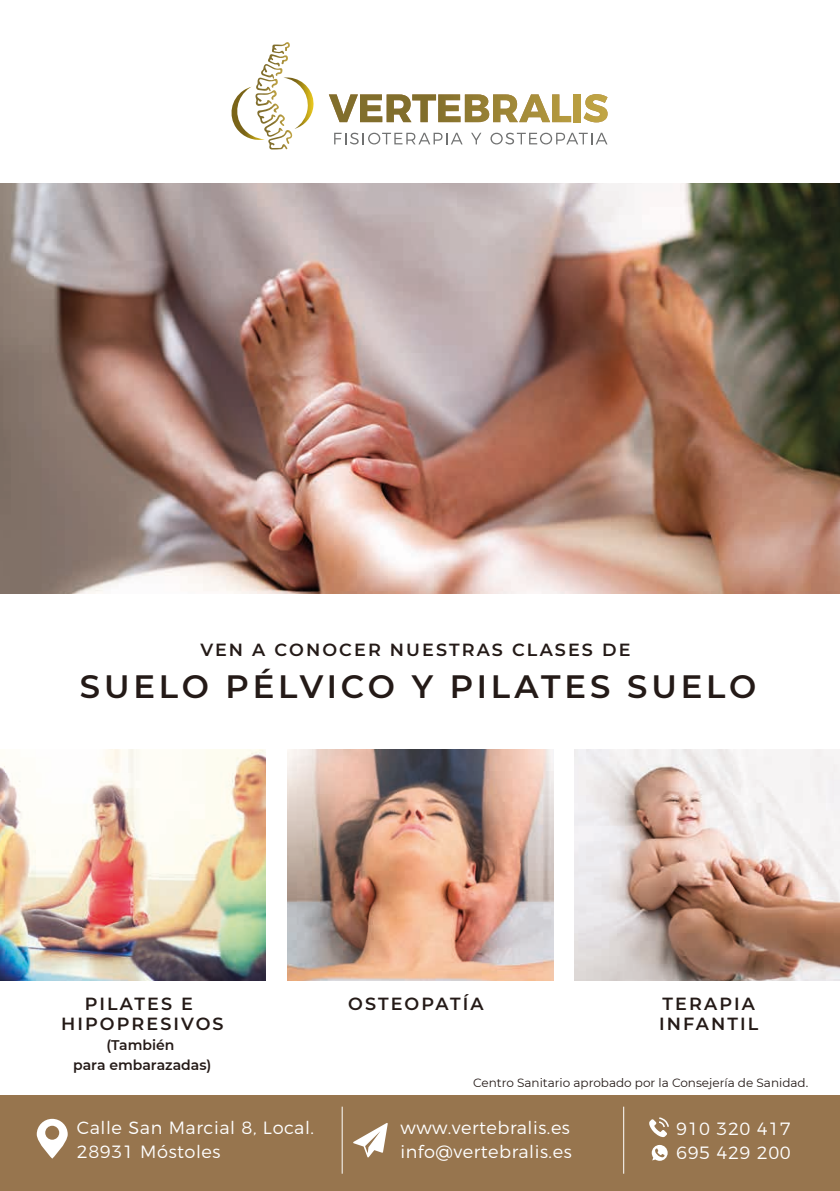
<style>
.page{position:relative;width:840px;height:1191px;background:#fff}
.page>*{position:absolute;margin:0;border:0;box-sizing:border-box;transform-origin:0 0}
.t1{font:600 32.2px "Montserrat";letter-spacing:.12em;color:#241a17}
.t2{font:300 17.8px/24px "Montserrat";letter-spacing:.03em;color:#fff}
.t3{font:600 17.6px/20px "Montserrat";letter-spacing:.12em;color:#241a17;text-align:center}
.t4{font:600 14px/20px "Montserrat";color:#241a17;text-align:center}
.t5{font:12px "Montserrat";color:#241a17}
</style>
<div class="page">
<img style="left:0;top:184px;width:839px;height:410px">
<svg style="left:334px;top:133px;width:128px;height:11px"></svg>
<svg style="left:471px;top:133px;width:10px;height:11px"></svg>
<svg style="left:490px;top:133px;width:117px;height:11px"></svg>
<svg style="left:328px;top:94px;width:242px;height:28px"></svg>
<div style="left:573px;top:94px;width:7px;height:28px;background:#b89d40"></div>
<svg style="left:583px;top:94px;width:24px;height:28px"></svg>
<svg style="left:231px;top:42px;width:83px;height:107px"></svg>
<div style="left:0;top:1095px;width:839px;height:96px;background:#97754e"></div>
<svg style="left:37px;top:1118px;width:31px;height:40px"></svg>
<svg style="left:353px;top:1123px;width:34px;height:34px"></svg>
<svg style="left:651px;top:1145px;width:16px;height:15px"></svg>
<svg style="left:649px;top:1117px;width:19px;height:20px"></svg>
<img style="left:0;top:749px;width:265px;height:231px">
<img style="left:574px;top:749px;width:265px;height:231px">
<img style="left:287px;top:749px;width:266px;height:231px">
<p class="t3" style="left:200px;top:638px;width:431px">VEN A CONOCER NUESTRAS CLASES DE</p>
<h1 class="t1" style="left:80px;top:664px;width:677px">SUELO PÉLVICO Y PILATES SUELO</h1>
<p class="t3" style="left:61px;top:993px;width:164px">PILATES E<br>HIPOPRESIVOS</p>
<p class="t4" style="left:73px;top:1034px;width:140px">(También<br>para embarazadas)</p>
<p class="t3" style="left:348px;top:993px;width:137px">OSTEOPATÍA</p>
<p class="t3" style="left:658px;top:993px;width:101px;text-align:left">TERAPIA<br>INFANTIL</p>
<p class="t5" style="left:473px;top:1074px;width:336px">Centro Sanitario aprobado por la Consejería de Sanidad.</p>
<p class="t2" style="left:77px;top:1114px;width:238px">Calle San Marcial 8, Local.<br>28931 Móstoles</p>
<p class="t2" style="left:400px;top:1114px;width:173px">www.vertebralis.es info@vertebralis.es</p>
<p class="t2" style="left:675px;top:1115px;width:116px">910 320 417<br>695 429 200</p>
</div>
